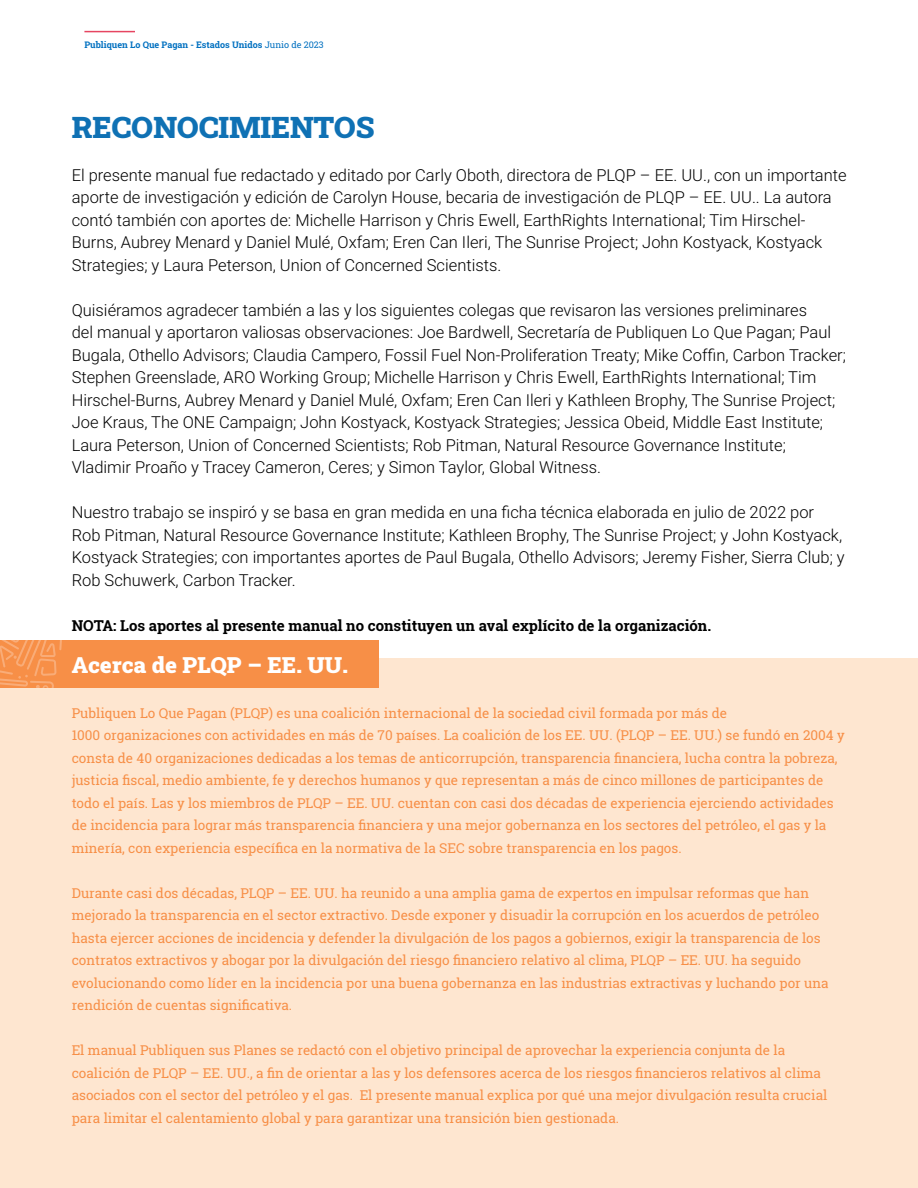
<style>
.page{position:relative;width:918px;height:1188px;background:#fff}
.page>*{position:absolute;margin:0;border:0;box-sizing:border-box;transform-origin:0 0}
.t1{font:900 30px "Roboto Slab";color:#0f71b4}
.t2{font:900 22.5px "Roboto Slab";color:#fff}
.t3{font:300 16.5px/22.5px "Roboto";color:#000}
.t4{font:700 15px "Roboto Slab";color:#000}
.t5{font:13.5px/22.5px "Roboto Slab";color:#f78f47}
.t6{font:700 9px "Roboto Slab";color:#0070c0}
.s1{font-weight:400}
</style>
<div class="page">
<hr style="left:84px;top:31px;width:51px;height:1px;background:#e64561">
<div style="left:0;top:659px;width:918px;height:529px;background:#fee6d0"></div>
<div style="left:0;top:640px;width:379px;height:48px;background:#f78f47"></div>
<svg style="left:0;top:640px;width:62px;height:48px"></svg>
<p class="t6" style="left:84px;top:39px;width:241px">Publiquen Lo Que Pagan - Estados Unidos <span class="s1">Junio de 2023</span></p>
<h1 class="t1" style="left:72px;top:107px;width:304px">RECONOCIMIENTOS</h1>
<p class="t3" style="left:72px;top:163px;width:777px">El presente manual fue redactado y editado por Carly Oboth, directora de PLQP – EE. UU., con un importante aporte de investigación y edición de Carolyn House, becaria de investigación de PLQP – EE. UU.. La autora contó también con aportes de: Michelle Harrison y Chris Ewell, EarthRights International; Tim Hirschel-Burns, Aubrey Menard y Daniel Mulé, Oxfam; Eren Can Ileri, The Sunrise Project; John Kostyack, Kostyack Strategies; y Laura Peterson, Union of Concerned Scientists.</p>
<p class="t3" style="left:72px;top:298px;width:776px">Quisiéramos agradecer también a las y los siguientes colegas que revisaron las versiones preliminares<br>del manual y aportaron valiosas observaciones: Joe Bardwell, Secretaría de Publiquen Lo Que Pagan; Paul Bugala, Othello Advisors; Claudia Campero, Fossil Fuel Non-Proliferation Treaty; Mike Coffin, Carbon Tracker; Stephen Greenslade, ARO Working Group; Michelle Harrison y Chris Ewell, EarthRights International; Tim Hirschel-Burns, Aubrey Menard y Daniel Mulé, Oxfam; Eren Can Ileri y Kathleen Brophy, The Sunrise Project; Joe Kraus, The ONE Campaign; John Kostyack, Kostyack Strategies; Jessica Obeid, Middle East Institute; Laura Peterson, Union of Concerned Scientists; Rob Pitman, Natural Resource Governance Institute; Vladimir Proaño y Tracey Cameron, Ceres; y Simon Taylor, Global Witness.</p>
<p class="t3" style="left:72px;top:500px;width:775px">Nuestro trabajo se inspiró y se basa en gran medida en una ficha técnica elaborada en julio de 2022 por Rob Pitman, Natural Resource Governance Institute; Kathleen Brophy, The Sunrise Project; y John Kostyack, Kostyack Strategies; con importantes aportes de Paul Bugala, Othello Advisors; Jeremy Fisher, Sierra Club; y Rob Schuwerk, Carbon Tracker.</p>
<p class="t4" style="left:72px;top:615px;width:641px">NOTA: Los aportes al presente manual no constituyen un aval explícito de la organización.</p>
<h2 class="t2" style="left:72px;top:649px;width:278px">Acerca de PLQP – EE. UU.</h2>
<p class="t5" style="left:72px;top:702px;width:774px">Publiquen Lo Que Pagan (PLQP) es una coalición internacional de la sociedad civil formada por más de<br>1000 organizaciones con actividades en más de 70 países. La coalición de los EE. UU. (PLQP – EE. UU.) se fundó en 2004 y consta de 40 organizaciones dedicadas a los temas de anticorrupción, transparencia financiera, lucha contra la pobreza, justicia fiscal, medio ambiente, fe y derechos humanos y que representan a más de cinco millones de participantes de todo el país. Las y los miembros de PLQP – EE. UU. cuentan con casi dos décadas de experiencia ejerciendo actividades de incidencia para lograr más transparencia financiera y una mejor gobernanza en los sectores del petróleo, el gas y la minería, con experiencia específica en la normativa de la SEC sobre transparencia en los pagos.</p>
<p class="t5" style="left:72px;top:882px;width:758px">Durante casi dos décadas, PLQP – EE. UU. ha reunido a una amplia gama de expertos en impulsar reformas que han mejorado la transparencia en el sector extractivo. Desde exponer y disuadir la corrupción en los acuerdos de petróleo hasta ejercer acciones de incidencia y defender la divulgación de los pagos a gobiernos, exigir la transparencia de los contratos extractivos y abogar por la divulgación del riesgo financiero relativo al clima, PLQP – EE. UU. ha seguido evolucionando como líder en la incidencia por una buena gobernanza en las industrias extractivas y luchando por una rendición de cuentas significativa.</p>
<p class="t5" style="left:72px;top:1039px;width:757px">El manual Publiquen sus Planes se redactó con el objetivo principal de aprovechar la experiencia conjunta de la coalición de PLQP – EE. UU., a fin de orientar a las y los defensores acerca de los riesgos financieros relativos al clima asociados con el sector del petróleo y el gas. El presente manual explica por qué una mejor divulgación resulta crucial para limitar el calentamiento global y para garantizar una transición bien gestionada.</p>
</div>
